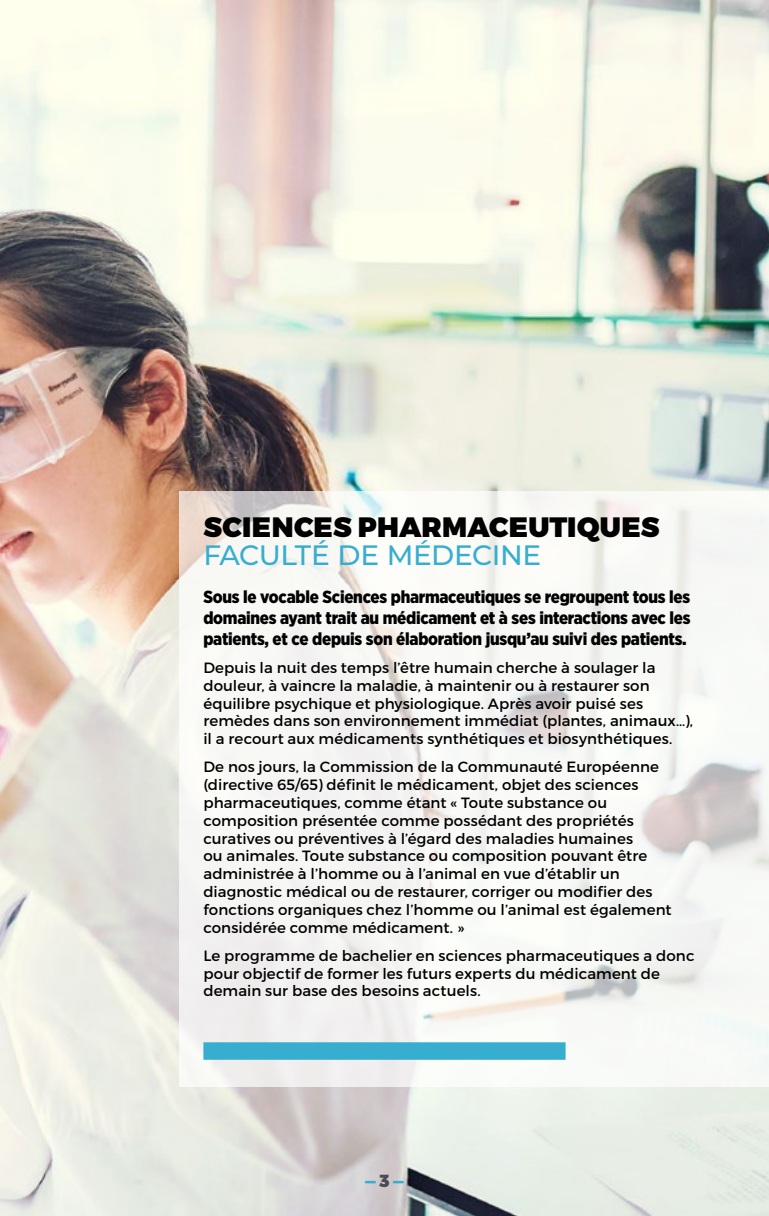
<style>
.page{position:relative;width:769px;height:1216px;background:#fff}
.page>*{position:absolute;margin:0;border:0;box-sizing:border-box;transform-origin:0 0}
.t1{font:900 28px "Montserrat";letter-spacing:.01em;color:#000}
.t2{font:500 28px "Montserrat";letter-spacing:-.015em;color:#37aecf}
.t3{font:900 17.5px/21px "Gotham Narrow";letter-spacing:-.015em;color:#000;text-align:justify}
.t4{font:900 17.5px "Montserrat";color:#37aecf}
.t5{font:14.88px/17.8px "Montserrat";letter-spacing:.005em;color:#000}
.s1{color:#494b52}
</style>
<div class="page">
<img style="left:0;top:0;width:769px;height:1215px">
<svg style="left:179px;top:492px;width:590px;height:594px;fill:#f7f8f5"></svg>
<div style="left:203px;top:1042px;width:363px;height:17px;background:#37aecf"></div>
<h1 class="t1" style="left:204px;top:509px;width:457px">SCIENCES PHARMACEUTIQUES</h1>
<h1 class="t2" style="left:203px;top:535px;width:339px">FACULTÉ DE MÉDECINE</h1>
<p class="t3" style="left:203px;top:586px;width:489px">Sous le vocable Sciences pharmaceutiques se regroupent tous les domaines ayant trait au médicament et à ses interactions avec les patients, et ce depuis son élaboration jusqu’au suivi des patients.</p>
<p class="t5" style="left:203px;top:658px;width:491px">Depuis la nuit des temps l’être humain cherche à soulager la douleur, à vaincre la maladie, à maintenir ou à restaurer son équilibre psychique et physiologique. Après avoir puisé ses remèdes dans son environnement immédiat (plantes, animaux…), il a recourt aux médicaments synthétiques et biosynthétiques.</p>
<p class="t5" style="left:203px;top:757px;width:470px">De nos jours, la Commission de la Communauté Européenne (directive 65/65) définit le médicament, objet des sciences pharmaceutiques, comme étant « Toute substance ou composition présentée comme possédant des propriétés curatives ou préventives à l’égard des maladies humaines<br>ou animales. Toute substance ou composition pouvant être administrée à l’homme ou à l’animal en vue d’établir un diagnostic médical ou de restaurer, corriger ou modifier des fonctions organiques chez l’homme ou l’animal est également considérée comme médicament. »</p>
<p class="t5" style="left:203px;top:946px;width:493px">Le programme de bachelier en sciences pharmaceutiques a donc pour objectif de former les futurs experts du médicament de demain sur base des besoins actuels.</p>
<p class="t4" style="left:365px;top:1169px;width:40px">—<span class="s1">3</span>—</p>
</div>
